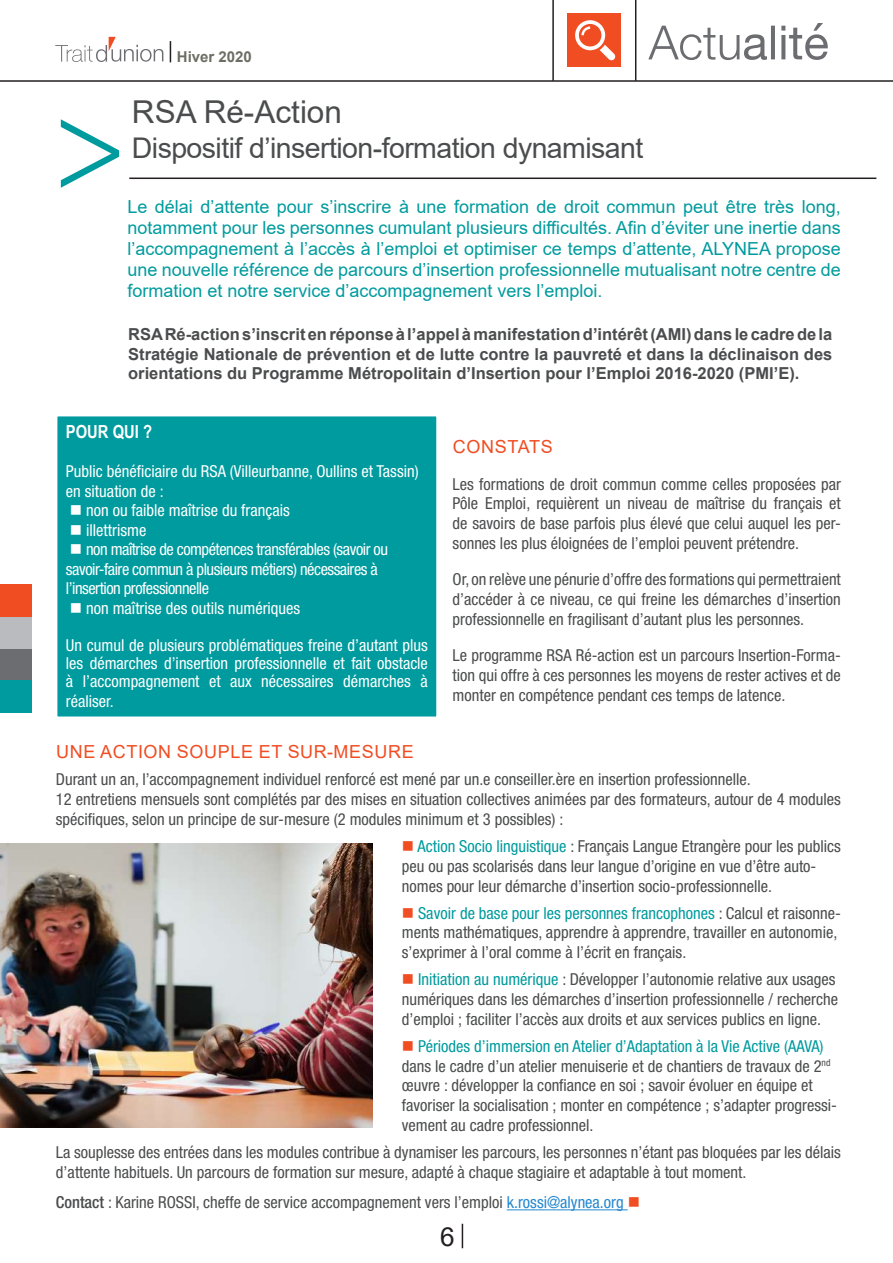
<style>
.page{position:relative;width:893px;height:1263px;background:#fff}
.page>*{position:absolute;margin:0;border:0;box-sizing:border-box;transform-origin:0 0}
.t1{font:135px "Minion Pro";color:#009b9e}
.t2{font:31.5px "Arial";color:#4b4c4d}
.t3{font:28.5px "Arial";letter-spacing:-.02em;color:#4b4c4d}
.t4{font:26.25px "Arial";color:#231f20}
.t5{font:18px/21px "Arial";color:#009b9e;text-align:justify}
.t6{font:18px "Arial";letter-spacing:.035em;color:#f04d22}
.t7{font:700 18px "Arial Narrow";color:#fff}
.t8{font:condensed 16.5px/19.8px "Helvetica Neue LT Std";color:#4b4c4d}
.t9{font:condensed 16.5px/18px "Helvetica Neue LT Std";color:#fff}
.t10{font:700 16.5px/19.8px "Arial";color:#4b4c4d;text-align:justify}
.t11{font:condensed 16.5px/19.5px "Helvetica Neue LT Std";letter-spacing:-.03em;color:#fff}
.t12{font:700 15px "Arial";color:#6d6d65}
.s1{color:#f04d22}
.s2{color:#009b9e}
.s3{font-weight:500}
.s4{color:#2588cf}
</style>
<div class="page">
<hr style="left:635px;top:0;width:1px;height:81px;background:#231f20">
<hr style="left:552px;top:0;width:2px;height:81px;background:#231f20">
<svg style="left:170px;top:41px;width:1px;height:21px"></svg>
<svg style="left:55px;top:37px;width:108px;height:25px"></svg>
<hr style="left:0;top:80px;width:893px;height:2px;background:#231f20">
<div style="left:0;top:649px;width:32px;height:32px;background:#6c6d70"></div>
<div style="left:0;top:617px;width:32px;height:32px;background:#babbbe"></div>
<div style="left:0;top:585px;width:32px;height:32px;background:#f04d22"></div>
<div style="left:0;top:681px;width:32px;height:32px;background:#009b9e"></div>
<svg style="left:462px;top:1224px;width:1px;height:24px"></svg>
<svg style="left:648px;top:23px;width:180px;height:37px"></svg>
<div style="left:567px;top:14px;width:53px;height:53px;background:#f04d22"></div>
<svg style="left:575px;top:20px;width:41px;height:41px"></svg>
<hr style="left:129px;top:178px;width:747px;height:1px;background:#231f20">
<div style="left:57px;top:416px;width:380px;height:301px;background:#009b9e"></div>
<div style="left:56px;top:415px;width:382px;height:303px;border:2px solid #fff"></div>
<hr style="left:507px;top:1209px;width:121px;height:1px;background:#2588cf">
<img style="left:0;top:844px;width:372px;height:283px">
<p class="t12" style="left:177px;top:46px;width:77px">Hiver 2020</p>
<h1 class="t1" style="left:53px;top:54px;width:76px">&gt;</h1>
<h2 class="t2" style="left:132px;top:90px;width:212px">RSA Ré-Action</h2>
<h3 class="t3" style="left:132px;top:129px;width:513px">Dispositif d’insertion-formation dynamisant</h3>
<p class="t5" style="left:127px;top:196px;width:715px">Le délai d’attente pour s’inscrire à une formation de droit commun peut être très long, notamment pour les personnes cumulant plusieurs difficultés. Afin d’éviter une inertie dans l’accompagnement à l’accès à l’emploi et optimiser ce temps d’attente, ALYNEA propose une nouvelle référence de parcours d’insertion professionnelle mutualisant notre centre de formation et notre service d’accompagnement vers l’emploi.</p>
<p class="t10" style="left:128px;top:324px;width:706px">RSA Ré-action s’inscrit en réponse à l’appel à manifestation d’intérêt (AMI) dans le cadre de la Stratégie Nationale de prévention et de lutte contre la pauvreté et dans la déclinaison des orientations du Programme Métropolitain d’Insertion pour l’Emploi 2016-2020 (PMI’E).</p>
<p class="t7" style="left:66px;top:418px;width:88px">POUR QUI ?</p>
<p class="t9" style="left:66px;top:461px;width:354px;line-height:19.5px">Public bénéficiaire du RSA (Villeurbanne, Oullins et Tassin) en situation de :</p>
<p class="t9" style="left:70px;top:501px;width:221px">■ non ou faible maîtrise du français</p>
<p class="t9" style="left:70px;top:521px;width:78px">■ illettrisme</p>
<p class="t11" style="left:66px;top:539px;width:324px">■ non maîtrise de compétences transférables (savoir ou savoir-faire commun à plusieurs métiers) nécessaires à l’insertion professionnelle</p>
<p class="t9" style="left:70px;top:599px;width:232px">■ non maîtrise des outils numériques</p>
<p class="t9" style="left:66px;top:636px;width:363px;text-align:justify">Un cumul de plusieurs problématiques freine d’autant plus les démarches d’insertion professionnelle et fait obstacle à l’accompagnement et aux nécessaires démarches à</p>
<p class="t9" style="left:66px;top:692px;width:49px">réaliser.</p>
<p class="t6" style="left:453px;top:435px;width:101px">CONSTATS</p>
<p class="t8" style="left:453px;top:474px;width:390px;text-align:justify">Les formations de droit commun comme celles proposées par Pôle Emploi, requièrent un niveau de maîtrise du français et de savoirs de base parfois plus élevé que celui auquel les per&shy;sonnes les plus éloignées de l’emploi peuvent prétendre.</p>
<p class="t8" style="left:453px;top:569px;width:390px;text-align:justify">Or, on relève une pénurie d’offre des formations qui permettraient d’accéder à ce niveau, ce qui freine les démarches d’insertion professionnelle en fragilisant d’autant plus les personnes.</p>
<p class="t8" style="left:453px;top:645px;width:390px;text-align:justify">Le programme RSA Ré-action est un parcours Insertion-Forma&shy;tion qui offre à ces personnes les moyens de rester actives et de monter en compétence pendant ces temps de latence.</p>
<p class="t6" style="left:56px;top:739px;width:359px">UNE ACTION SOUPLE ET SUR-MESURE</p>
<p class="t8" style="left:56px;top:770px;width:786px">Durant un an, l’accompagnement individuel renforcé est mené par un.e conseiller.ère en insertion professionnelle.<br>12 entretiens mensuels sont complétés par des mises en situation collectives animées par des formateurs, autour de 4 modules spécifiques, selon un principe de sur-mesure (2 modules minimum et 3 possibles) :</p>
<p class="t8" style="left:402px;top:836px;width:441px"><span class="s1">■</span> <span class="s2">Action Socio linguistique</span> : Français Langue Etrangère pour les publics peu ou pas scolarisés dans leur langue d’origine en vue d’être auto&shy;nomes pour leur démarche d’insertion socio-professionnelle.</p>
<p class="t8" style="left:402px;top:903px;width:440px"><span class="s1">■</span> <span class="s2">Savoir de base pour les personnes francophones</span> : Calcul et raisonne&shy;ments mathématiques, apprendre à apprendre, travailler en autonomie, s’exprimer à l’oral comme à l’écrit en français.</p>
<p class="t8" style="left:402px;top:969px;width:438px"><span class="s1">■</span> <span class="s2">Initiation au numérique</span> : Développer l’autonomie relative aux usages numériques dans les démarches d’insertion professionnelle / recherche d’emploi ; faciliter l’accès aux droits et aux services publics en ligne.</p>
<p class="t8" style="left:402px;top:1036px;width:437px"><span class="s1">■</span> <span class="s2">Périodes d’immersion en Atelier d’Adaptation à la Vie Active (AAVA) </span>dans le cadre d’un atelier menuiserie et de chantiers de travaux de 2<sup>nd </sup>œuvre : développer la confiance en soi ; savoir évoluer en équipe et favoriser la socialisation ; monter en compétence ; s’adapter progressi&shy;vement au cadre professionnel.</p>
<p class="t8" style="left:56px;top:1142px;width:786px">La souplesse des entrées dans les modules contribue à dynamiser les parcours, les personnes n’étant pas bloquées par les délais d’attente habituels. Un parcours de formation sur mesure, adapté à chaque stagiaire et adaptable à tout moment.</p>
<p class="t8" style="left:56px;top:1192px;width:586px"><span class="s3">Contact</span> : Karine ROSSI, cheffe de service accompagnement vers l’emploi <span class="s4">k.rossi@alynea.org</span> <span class="s1">■</span></p>
<h3 class="t4" style="left:440px;top:1218px;width:16px">6</h3>
</div>
